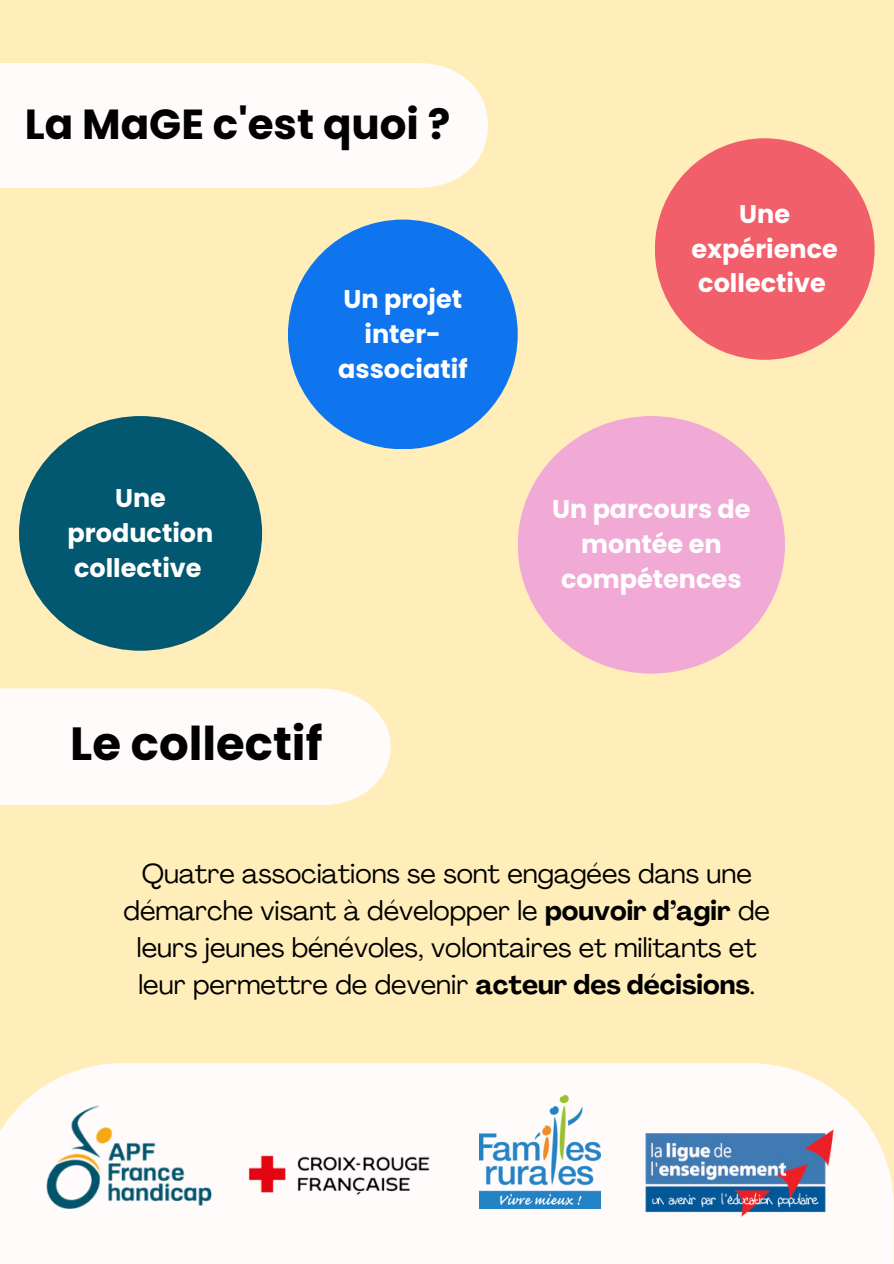
<style>
.page{position:relative;width:894px;height:1264px;background:#fff}
.page>*{position:absolute;margin:0;border:0;box-sizing:border-box;transform-origin:0 0}
.t1{font:700 46.5px "Poppins";color:#000}
.t2{font:700 42px "Poppins";color:#000}
.t3{font:27px/37.2px "Agrandir";color:#000;text-align:center}
.t4{font:700 25.5px/34.8px "Poppins";color:#fff;text-align:center}
.s1{font-weight:700}
</style>
<div class="page">
<div style="left:0;top:0;width:893px;height:1263px;background:#ffeeba"></div>
<div style="left:0;top:63px;width:488px;height:125px;background:#fffbfb"></div>
<div style="left:288px;top:219px;width:229px;height:230px;background:#0f75ef;border-radius:50%"></div>
<div style="left:0;top:688px;width:390px;height:117px;background:#fffbfb"></div>
<div style="left:654px;top:138px;width:220px;height:222px;background:#f1606a;border-radius:50%"></div>
<div style="left:517px;top:416px;width:267px;height:257px;background:#f1aad5;border-radius:50%"></div>
<div style="left:19px;top:416px;width:243px;height:234px;background:#025871;border-radius:50%"></div>
<div style="left:0;top:1063px;width:893px;height:200px;background:#fffbfb"></div>
<img style="left:46px;top:1105px;width:165px;height:103px">
<img style="left:479px;top:1095px;width:121px;height:113px">
<img style="left:248px;top:1155px;width:182px;height:41px">
<img style="left:645px;top:1129px;width:189px;height:88px">
<p class="t2" style="left:25px;top:95px;width:427px">La MaGE c'est quoi ?</p>
<h2 class="t4" style="left:68px;top:481px;width:147px">Une production collective</h2>
<h1 class="t4" style="left:338px;top:282px;width:131px">Un projet inter&shy;associatif</h1>
<h2 class="t1" style="left:70px;top:711px;width:253px">Le collectif</h2>
<h2 class="t4" style="left:691px;top:196px;width:148px">Une expérience collective</h2>
<h1 class="t4" style="left:552px;top:492px;width:200px">Un parcours de montée en compétences</h1>
<p class="t3" style="left:123px;top:857px;width:647px">Quatre associations se sont engagées dans une démarche visant à développer le <span class="s1">pouvoir d’agir</span> de leurs jeunes bénévoles, volontaires et militants et leur permettre de devenir <span class="s1">acteur des décisions</span>.</p>
</div>
